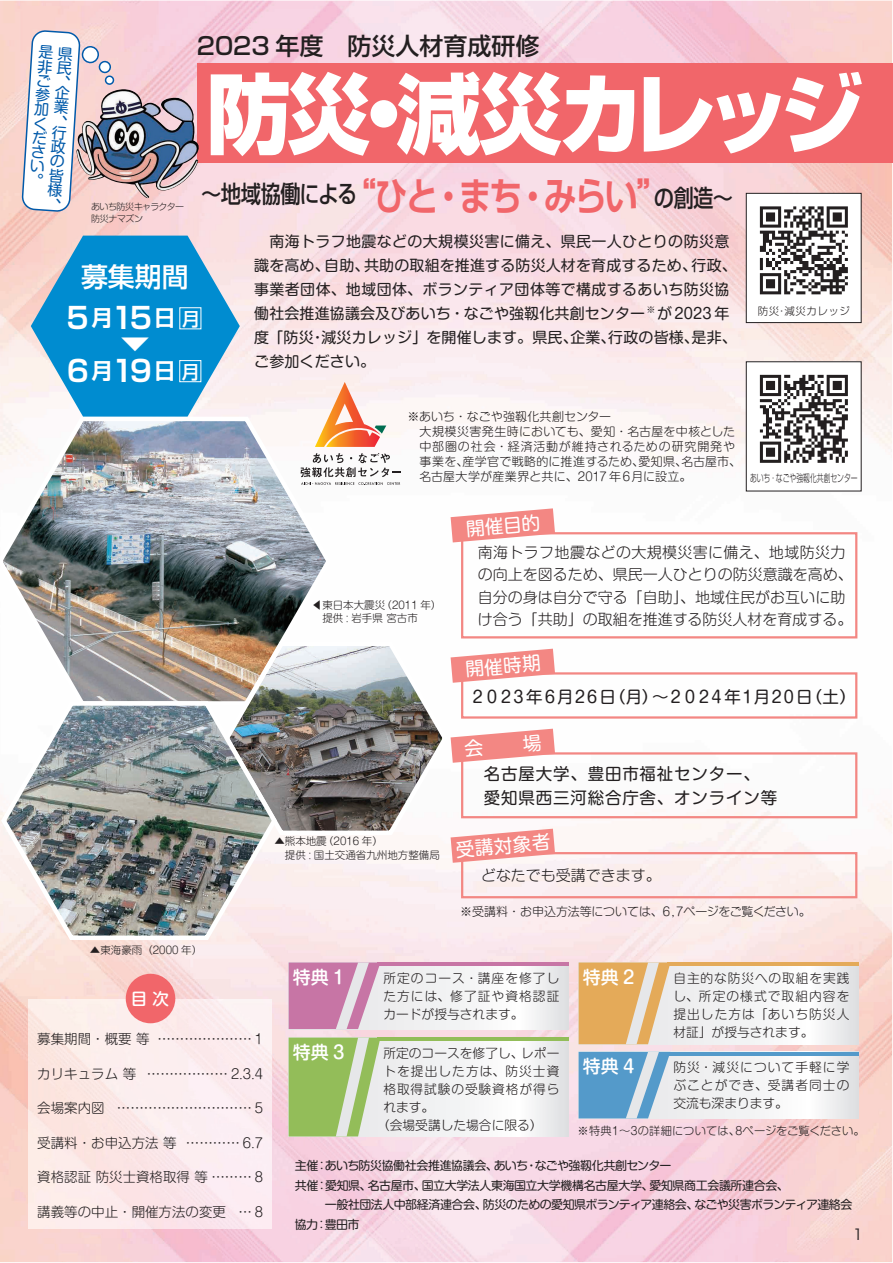
<style>
.page{position:relative;width:893px;height:1263px;background:#fff}
.page>*{position:absolute;margin:0;border:0;box-sizing:border-box;transform-origin:0 0}
.t1{font:86.85px "Shin Go Pro Heavy 90 msp RKSJ H";letter-spacing:-.08em;color:#fff}
.t2{font:29.4px "Shin Go Pro De Bold 90 msp RKSJ H";color:#fff}
.t3{font:26.85px "Shin Go Pro Medium 90 msp RKSJ H";color:#fff}
.t4{font:24px "Shin Go Pro Medium 90 msp RKSJ H";letter-spacing:-.03em;color:#231f20;scale:.85 1}
.t5{font:24px "Shin Go Pro Medium 90 msp RKSJ H";color:#231f20}
.t6{font:22.35px "Shin Go Pro Medium 90 msp RKSJ H";color:#fff;scale:1.34 1}
.t7{font:18.75px "Shin M Go Pro Regular 90 msp RKSJ H";color:#fff}
.t8{font:18.45px "Shin Go Pro Medium 90 msp RKSJ H";color:#fff}
.t9{font:18px "Shin M Go Pro Medium 90 msp RKSJ H";color:#fff}
.t10{font:16.5px/24px "Shin M Go Pro Regular 90 msp RKSJ H";letter-spacing:.05em;color:#231f20}
.t11{font:16.5px "Shin M Go Pro Regular 90 msp RKSJ H";letter-spacing:-.09em;color:#231f20}
.t12{font:16.5px "Shin M Go Pro Medium 90 msp RKSJ H";color:#fff}
.t13{font:15px/24px "Shin M Go Pro Regular 90 msp RKSJ H";letter-spacing:.01em;color:#231f20}
.t14{font:15px/22.5px "Shin M Go Pro Light 90 msp RKSJ H";color:#231f20}
.t15{font:15px/14.2px "Shin M Go Pro Regular 90 msp RKSJ H";color:#015aaa;text-align:justify}
.t16{font:15px "Hira Kaku Pro W3 90 msp RKSJ H";color:#231f20}
.t17{font:13.5px "Shin M Go Pro Light 90 msp RKSJ H";color:#231f20}
.t18{font:13.5px "Koz Go Pro Regular 90 msp RKSJ H";color:#231f20}
.t19{font:12.75px/18px "Shin M Go Pro Light 90 msp RKSJ H";letter-spacing:.075em;color:#231f20;text-align:justify}
.t20{font:12.75px "Shin M Go Pro Light 90 msp RKSJ H";color:#231f20}
.t21{font:12px "Shin M Go Pro Regular 90 msp RKSJ H";letter-spacing:-.035em;color:#231f20}
.t22{font:12px "Shin M Go Pro Light 90 msp RKSJ H";letter-spacing:.015em;color:#231f20}
.t23{font:12px "Shin M Go Pro Light 90 msp RKSJ H";letter-spacing:-.02em;color:#231f20}
.t24{font:12px "Shin M Go Pro Light 90 msp RKSJ H";letter-spacing:.07em;color:#231f20}
.t25{font:11.25px "Shin M Go Pro Light 90 msp RKSJ H";color:#231f20}
.t26{font:10.5px/13.5px "Shin M Go Pro Light 90 msp RKSJ H";color:#231f20}
.t27{font:10.5px "Shin Go Pro Light 90 msp RKSJ H";color:#231f20;scale:.65 1}
.t28{font:10.5px "Shin Go Pro Light 90 msp RKSJ H";letter-spacing:.05em;color:#231f20}
.t29{font:9px/12px "Shin M Go Pro Light 90 msp RKSJ H";letter-spacing:-.06em;color:#231f20}
.s1{font-family:"Shin Go Pro De Bold 90 msp RKSJ H";font-size:39px;color:#f1666a}
.s2{font-size:22.05px}
.s3{font-family:"Shin M Go Pro Light 90 msp RKSJ H"}
.s4{font-family:"Koz Go Pro Regular 90 msp RKSJ H"}
</style>
<div class="page">
<img style="left:0;top:1px;width:892px;height:1261px">
<svg style="left:460px;top:531px;width:398px;height:189px"></svg>
<svg style="left:334px;top:453px;width:67px;height:32px"></svg>
<svg style="left:315px;top:382px;width:71px;height:65px"></svg>
<svg style="left:99px;top:61px;width:12px;height:12px"></svg>
<div style="left:98px;top:61px;width:13px;height:12px;border:1px solid #015aaa;border-radius:50%"></div>
<svg style="left:105px;top:76px;width:9px;height:8px"></svg>
<div style="left:105px;top:75px;width:9px;height:10px;border:1px solid #015aaa;border-radius:50%"></div>
<svg style="left:380px;top:1041px;width:188px;height:95px"></svg>
<hr style="left:377px;top:1038px;width:191px;height:3px;background:#93bd59">
<svg style="left:289px;top:1038px;width:91px;height:98px"></svg>
<svg style="left:670px;top:1056px;width:188px;height:62px"></svg>
<hr style="left:667px;top:1052px;width:191px;height:4px;background:#549aca">
<svg style="left:579px;top:1052px;width:91px;height:66px"></svg>
<svg style="left:380px;top:966px;width:188px;height:63px"></svg>
<hr style="left:377px;top:963px;width:191px;height:3px;background:#c775a5">
<svg style="left:289px;top:963px;width:91px;height:66px"></svg>
<svg style="left:670px;top:966px;width:188px;height:78px"></svg>
<hr style="left:667px;top:963px;width:191px;height:3px;background:#e4aa59">
<svg style="left:579px;top:963px;width:91px;height:81px"></svg>
<svg style="left:451px;top:508px;width:104px;height:34px"></svg>
<svg style="left:451px;top:649px;width:104px;height:34px"></svg>
<div style="left:461px;top:752px;width:396px;height:66px;border:2px solid #f38783"></div>
<svg style="left:451px;top:729px;width:104px;height:34px"></svg>
<div style="left:461px;top:852px;width:396px;height:46px;border:2px solid #f38783"></div>
<svg style="left:451px;top:829px;width:104px;height:34px"></svg>
<div style="left:746px;top:362px;width:115px;height:129px;background:#fff"></div>
<div style="left:746px;top:361px;width:115px;height:130px;border:1px solid #231f20"></div>
<div style="left:746px;top:193px;width:115px;height:130px;background:#fff"></div>
<div style="left:746px;top:193px;width:115px;height:130px;border:1px solid #231f20"></div>
<img style="left:29px;top:1000px;width:243px;height:229px">
<div style="left:126px;top:974px;width:49px;height:49px;background:#f1666a;border-radius:50%"></div>
<svg style="left:760px;top:206px;width:88px;height:88px"></svg>
<svg style="left:760px;top:375px;width:88px;height:88px"></svg>
<div style="left:197px;top:64px;width:695px;height:99px;background:#f1666a"></div>
<img style="left:100px;top:89px;width:99px;height:110px">
<img style="left:0;top:413px;width:334px;height:284px">
<img style="left:222px;top:638px;width:228px;height:199px">
<img style="left:0;top:697px;width:279px;height:245px">
<svg style="left:31px;top:236px;width:209px;height:181px"></svg>
<div style="left:179px;top:360px;width:22px;height:22px;border:1px solid #fff"></div>
<svg style="left:22px;top:31px;width:78px;height:180px"></svg>
<p class="t15" style="left:38px;top:46px;width:10px;rotate:4deg">是非ご参加ください。</p>
<p class="t15" style="left:52px;top:127px;width:9px;rotate:4deg">行政の皆様、</p>
<p class="t29" style="left:91px;top:202px;width:94px">あいち防災キャラクター防災ナマズン</p>
<h3 class="t5" style="left:197px;top:37px;width:344px">2023 年度　防災人材育成研修</h3>
<h1 class="t1" style="left:206px;top:82px;width:659px">防災・減災カレッジ</h1>
<h3 class="t4" style="left:201px;top:185px;width:627px">～地域協働による<span class="s1">“ひと・まち・みらい”</span>の創造～</h3>
<h3 class="t3" style="left:81px;top:266px;width:109px">募集期間</h3>
<h2 class="t2" style="left:66px;top:307px;width:111px">5<span class="s2">月</span>15<span class="s2">日</span></h2>
<h3 class="t6" style="left:120px;top:335px;width:24px">▼</h3>
<h2 class="t2" style="left:67px;top:360px;width:111px">6<span class="s2">月</span>19<span class="s2">日</span></h2>
<p class="t8" style="left:182px;top:312px;width:20px">月</p>
<p class="t8" style="left:182px;top:365px;width:20px">月</p>
<p class="t26" style="left:90px;top:945px;width:114px">▲東海豪雨（2000 年）</p>
<p class="t13" style="left:254px;top:231px;width:484px">　南海トラフ地震などの大規模災害に備え、県民一人ひとりの防災意識を高め、自助、共助の取組を推進する防災人材を育成するため、行政、事業者団体、地域団体、ボランティア団体等で構成するあいち防災協働社会推進協議会及びあいち・なごや強靱化共創センター が 2023 年度「防災・減災カレッジ」を開催します。県民、企業、行政の皆様、是非、ご参加ください。</p>
<p class="t29" style="left:646px;top:305px;width:10px">※</p>
<p class="t28" style="left:758px;top:307px;width:94px">防災・減災カレッジ</p>
<p class="t22" style="left:407px;top:412px;width:205px">※あいち・なごや強靱化共創センター</p>
<p class="t22" style="left:407px;top:427px;width:329px">　大規模災害発生時においても、愛知・名古屋を中核とした</p>
<p class="t24" style="left:419px;top:442px;width:317px">中部圏の社会・経済活動が維持されるための研究開発や</p>
<p class="t22" style="left:419px;top:457px;width:323px">事業を、産学官で戦略的に推進するため、愛知県、名古屋市、</p>
<p class="t22" style="left:419px;top:472px;width:274px">名古屋大学が産業界と共に、2017 年６月に設立。</p>
<p class="t7" style="left:465px;top:522px;width:76px;rotate:-5deg">開催目的</p>
<p class="t27" style="left:750px;top:474px;width:167px">あいち・なごや強靱化共創センター</p>
<p class="t26" style="left:312px;top:600px;width:131px">◀東日本大震災（2011 年）　提供 : 岩手県宮古市</p>
<p class="t26" style="left:274px;top:836px;width:167px">▲熊本地震（2016 年）<br>　提供 : 国土交通省九州地方整備局</p>
<p class="t14" style="left:478px;top:543px;width:376px">南海トラフ地震などの大規模災害に備え、地域防災力の向上を図るため、県民一人ひとりの防災意識を高め、自分の身は自分で守る「自助」、地域住民がお互いに助け合う「共助」の取組を推進する防災人材を育成する。</p>
<p class="t7" style="left:465px;top:662px;width:77px;rotate:-5deg">開催時期</p>
<p class="t11" style="left:470px;top:690px;width:388px">２０２3 年６月２6 日（月）～２０２4 年１月２0 日（土）</p>
<p class="t7" style="left:464px;top:742px;width:79px;rotate:-5deg">会　　場</p>
<p class="t10" style="left:484px;top:764px;width:295px">名古屋大学、豊田市福祉センター、愛知県西三河総合庁舎、オンライン等</p>
<p class="t7" style="left:455px;top:843px;width:97px;rotate:-5deg">受講対象者</p>
<p class="t14" style="left:481px;top:866px;width:181px">どなたでも受講できます。</p>
<p class="t23" style="left:460px;top:906px;width:352px">※受講料・お申込方法等については、6,７ページをご覧ください。</p>
<p class="t12" style="left:131px;top:992px;width:40px">目 次</p>
<p class="t18" style="left:157px;top:1034px;width:107px">………………… <span class="s3">1</span></p>
<p class="t18" style="left:147px;top:1069px;width:118px">……………… <span class="s3">2.3.4</span></p>
<p class="t18" style="left:117px;top:1103px;width:148px">………………………… <span class="s3">5</span></p>
<p class="t18" style="left:186px;top:1138px;width:79px">………… <span class="s3">6.7</span></p>
<p class="t17" style="left:37px;top:1172px;width:227px">資格認証 防災士資格取得 等 <span class="s4">………</span> 8</p>
<p class="t18" style="left:238px;top:1206px;width:26px">… <span class="s3">8</span></p>
<p class="t17" style="left:37px;top:1034px;width:114px">募集期間・概要 等</p>
<p class="t17" style="left:37px;top:1069px;width:100px">カリキュラム 等</p>
<p class="t17" style="left:37px;top:1103px;width:69px">会場案内図</p>
<p class="t17" style="left:37px;top:1138px;width:141px">受講料・お申込方法 等</p>
<p class="t17" style="left:37px;top:1207px;width:190px">講義等の中止・開催方法の変更</p>
<p class="t9" style="left:293px;top:970px;width:53px">特典 1</p>
<p class="t19" style="left:383px;top:971px;width:177px">所定のコース・講座を修了した方には、修了証や資格認証カードが授与されます。</p>
<p class="t9" style="left:583px;top:970px;width:53px">特典 2</p>
<p class="t19" style="left:673px;top:971px;width:177px">自主的な防災への取組を実践し、所定の様式で取組内容を提出した方は「あいち防災人材証」が授与されます。</p>
<p class="t9" style="left:293px;top:1045px;width:53px">特典 3</p>
<p class="t20" style="left:383px;top:1048px;width:177px">所定のコースを修了し、レポー</p>
<p class="t19" style="left:383px;top:1064px;width:177px">トを提出した方は、防災士資</p>
<p class="t19" style="left:383px;top:1082px;width:177px">格取得試験の受験資格が得ら</p>
<p class="t19" style="left:383px;top:1100px;width:52px">れます。</p>
<p class="t20" style="left:377px;top:1120px;width:167px">（会場受講した場合に限る）</p>
<p class="t9" style="left:583px;top:1059px;width:53px">特典 4</p>
<p class="t19" style="left:673px;top:1060px;width:177px">防災・減災について手軽に学ぶことができ、受講者同士の交流も深まります。</p>
<p class="t25" style="left:577px;top:1127px;width:289px">※特典1～３の詳細については、8ページをご覧ください。</p>
<p class="t21" style="left:295px;top:1161px;width:378px">主催：あいち防災協働社会推進協議会、あいち・なごや強靱化共創センター</p>
<p class="t21" style="left:295px;top:1181px;width:495px">共催：愛知県、名古屋市、国立大学法人東海国立大学機構名古屋大学、愛知県商工会議所連合会、</p>
<p class="t21" style="left:325px;top:1200px;width:529px">一般社団法人中部経済連合会、防災のための愛知県ボランティア連絡会、なごや災害ボランティア連絡会</p>
<p class="t21" style="left:295px;top:1220px;width:66px">協力：豊田市</p>
<p class="t16" style="left:853px;top:1228px;width:11px">1</p>
</div>
